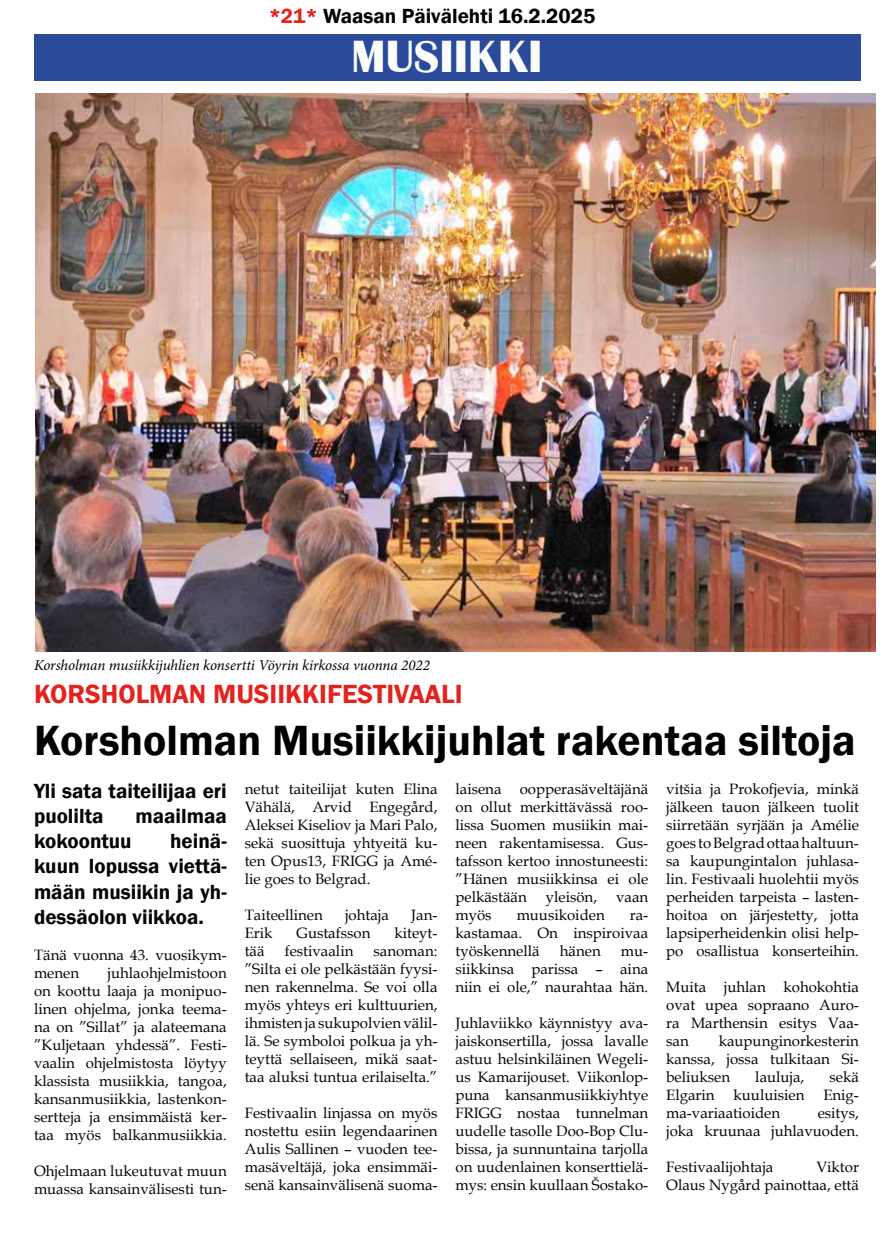
<style>
.page{position:relative;width:893px;height:1234px;background:#fff}
.page>*{position:absolute;margin:0;border:0;box-sizing:border-box;transform-origin:0 0}
.t1{font:700 46.5px "Britannic";color:#fbfdfc}
.t2{font:600 43.5px "Franklin Gothic";color:#000}
.t3{font:600 27px "Franklin Gothic";color:#e5231e}
.t4{font:600 21px/25.2px "Franklin Gothic";color:#040505}
.t5{font:600 21px "Franklin Gothic";color:#000}
.t6{font:15px/18px "Book Antiqua";color:#040505;text-align:justify}
.t7{font:italic 15px "Minion Pro";letter-spacing:-.01em;color:#000}
.s1{color:#e5231d}
</style>
<div class="page">
<div style="left:34px;top:34px;width:826px;height:47px;background:#2c4a9a"></div>
<img style="left:35px;top:94px;width:841px;height:557px">
<h3 class="t5" style="left:269px;top:3px;width:328px"><span class="s1">*21*</span> Waasan Päivälehti 16.2.2025</h3>
<h1 class="t1" style="left:352px;top:30px;width:192px">MUSIIKKI</h1>
<p class="t7" style="left:34px;top:655px;width:397px">Korsholman musiikkijuhlien konsertti Vöyrin kirkossa vuonna 2022</p>
<h3 class="t3" style="left:34px;top:677px;width:430px">KORSHOLMAN MUSIIKKIFESTIVAALI</h3>
<h2 class="t2" style="left:34px;top:713px;width:823px">Korsholman Musiikkijuhlat rakentaa siltoja</h2>
<p class="t6" style="left:666px;top:779px;width:194px">vitšia ja Prokofjevia, minkä jälkeen tauon jälkeen tuolit siirretään syrjään ja Amélie goes to Belgrad ottaa haltuun&shy;sa kaupungintalon juhlasa&shy;lin. Festivaali huolehtii myös perheiden tarpeista – lasten&shy;hoitoa on järjestetty, jotta lapsiperheidenkin olisi help&shy;po osallistua konserteihin.</p>
<p class="t6" style="left:666px;top:977px;width:194px">Muita juhlan kohokohtia ovat upea sopraano Auro&shy;ra Marthensin esitys Vaa&shy;san</p>
<p class="t6" style="left:455px;top:779px;width:194px">laisena oopperasäveltäjänä on ollut merkittävässä roo&shy;lissa Suomen musiikin mai&shy;neen rakentamisessa. Gus&shy;tafsson kertoo innostuneesti: ”Hänen musiikkinsa ei ole pelkästään</p>
<p class="t6" style="left:245px;top:779px;width:194px">netut taiteilijat kuten Elina Vähälä, Arvid Engegård, Aleksei Kiseliov ja Mari Palo, sekä suosittuja yhtyeitä ku&shy;ten Opus13, FRIGG ja Amé&shy;lie goes to Belgrad.</p>
<p class="t6" style="left:245px;top:905px;width:80px">Taiteellinen</p>
<p class="t6" style="left:345px;top:905px;width:45px">johtaja</p>
<p class="t6" style="left:411px;top:905px;width:28px">Jan-</p>
<p class="t6" style="left:245px;top:923px;width:29px">Erik</p>
<p class="t6" style="left:297px;top:923px;width:75px">Gustafsson</p>
<p class="t6" style="left:394px;top:923px;width:45px">kiteyt-</p>
<p class="t6" style="left:245px;top:941px;width:21px">tää</p>
<p class="t6" style="left:285px;top:941px;width:70px">festivaalin</p>
<h3 class="t4" style="left:34px;top:778px;width:194px">Yli sata taiteilijaa eri puolilta</h3>
<h3 class="t4" style="left:135px;top:803px;width:93px">maailmaa</h3>
<h3 class="t4" style="left:34px;top:828px;width:194px;text-align:justify;text-indent:136px">heinä&shy;kuun lopussa viettä&shy;mään musiikin ja yh&shy;dessäolon viikkoa.</h3>
<p class="t6" style="left:34px;top:945px;width:194px">Tänä vuonna 43. vuosikym&shy;menen</p>
<h3 class="t4" style="left:34px;top:828px;width:99px">kokoontuu</h3>
<p class="t6" style="left:546px;top:887px;width:53px">yleisön,</p>
<p class="t6" style="left:616px;top:887px;width:34px">vaan</p>
<p class="t6" style="left:455px;top:905px;width:38px">myös</p>
<p class="t6" style="left:517px;top:905px;width:90px">muusikoiden</p>
<p class="t6" style="left:455px;top:905px;width:194px;text-indent:174px">ra&shy;kastamaa. On inspiroivaa työskennellä</p>
<p class="t6" style="left:560px;top:941px;width:42px">hänen</p>
<p class="t6" style="left:245px;top:941px;width:194px;text-indent:129px">sanoman: ”Silta ei ole pelkästään fyysi&shy;nen rakennelma. Se voi olla myös yhteys eri kulttuurien, ihmisten ja sukupolvien välil&shy;lä. Se symboloi polkua ja yh&shy;teyttä sellaiseen, mikä saat&shy;taa aluksi tuntua erilaiselta.”</p>
<p class="t6" style="left:245px;top:1103px;width:194px">Festivaalin linjassa on myös nostettu esiin legendaarinen Aulis Sallinen – vuoden tee&shy;masäveltäjä, joka ensimmäi&shy;senä kansainvälisenä suoma-</p>
<p class="t6" style="left:455px;top:941px;width:194px;text-indent:165px">mu&shy;siikkinsa parissa – aina niin ei ole,” naurahtaa hän.</p>
<p class="t6" style="left:455px;top:1013px;width:194px">Juhlaviikko käynnistyy ava&shy;jaiskonsertilla, jossa lavalle astuu helsinkiläinen Wegeli&shy;us Kamarijouset. Viikonlop&shy;puna kansanmusiikkiyhtye FRIGG nostaa tunnelman uudelle tasolle Doo-Bop Clu&shy;bissa, ja sunnuntaina tarjolla on uudenlainen konserttielä&shy;mys: ensin kuullaan Šostako-</p>
<p class="t6" style="left:34px;top:963px;width:194px;text-indent:74px">juhlaohjelmistoon on koottu laaja ja monipuo&shy;linen ohjelma, jonka teema&shy;na on ”Sillat” ja alateemana ”Kuljetaan yhdessä”. Festi&shy;vaalin ohjelmistosta löytyy klassista musiikkia, tangoa, kansanmusiikkia, lastenkon&shy;sertteja ja ensimmäistä ker&shy;taa myös balkanmusiikkia.</p>
<p class="t6" style="left:34px;top:1161px;width:194px">Ohjelmaan lukeutuvat muun muassa kansainvälisesti tun-</p>
<p class="t6" style="left:666px;top:1031px;width:194px;text-indent:53px">kaupunginorkesterin kanssa, jossa tulkitaan Si&shy;beliuksen</p>
<p class="t6" style="left:755px;top:1067px;width:51px">lauluja,</p>
<p class="t6" style="left:830px;top:1067px;width:31px">sekä</p>
<p class="t6" style="left:666px;top:1085px;width:50px">Elgarin</p>
<p class="t6" style="left:734px;top:1085px;width:72px">kuuluisien</p>
<p class="t6" style="left:823px;top:1085px;width:37px">Enig-</p>
<p class="t6" style="left:666px;top:1103px;width:115px">ma-variaatioiden</p>
<p class="t6" style="left:666px;top:1103px;width:194px;text-align:right">esitys,<br>joka kruunaa juhlavuoden.</p>
<p class="t6" style="left:666px;top:1157px;width:109px">Festivaalijohtaja</p>
<p class="t6" style="left:666px;top:1157px;width:194px;text-align:right">Viktor<br>Olaus Nygård painottaa, että</p>
</div>
